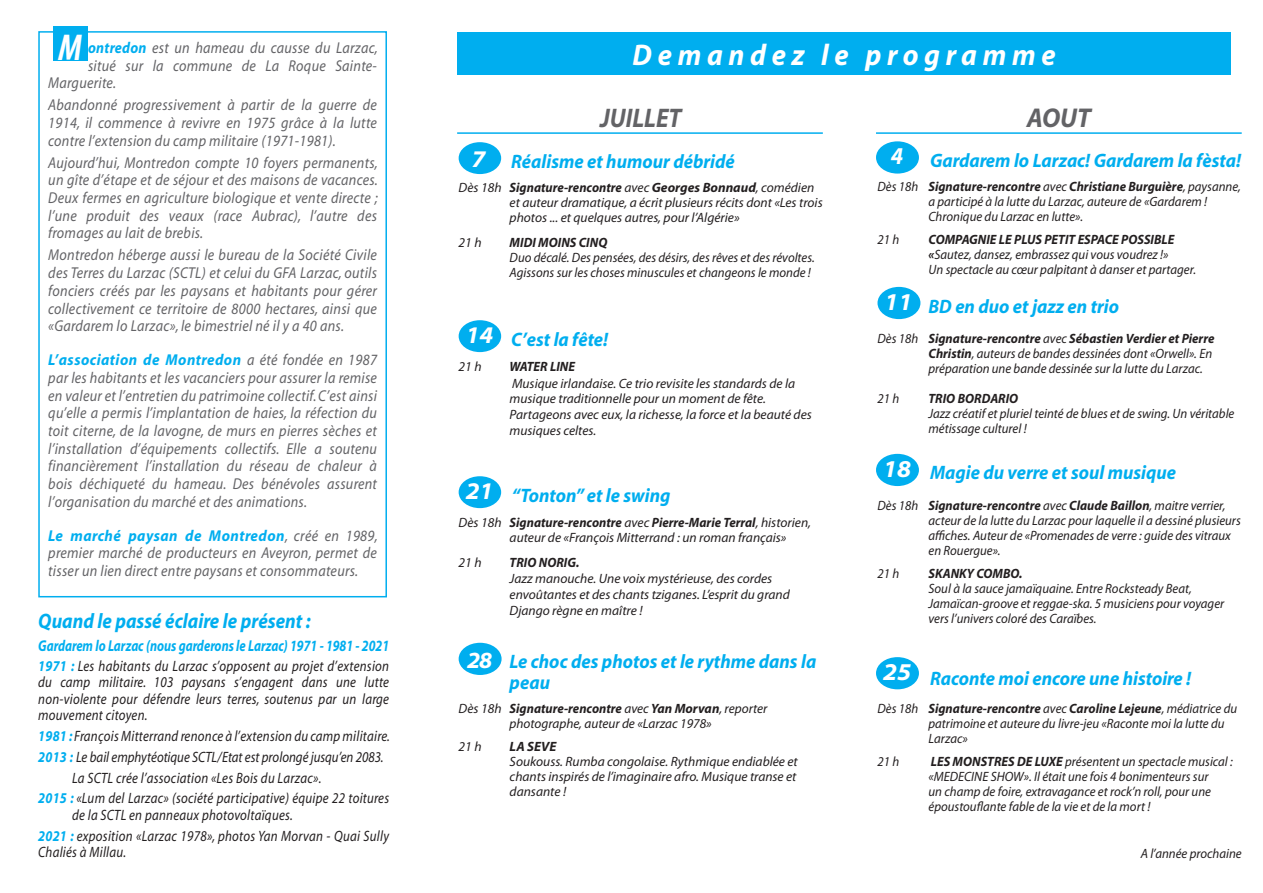
<style>
.page{position:relative;width:1263px;height:893px;background:#fff}
.page>*{position:absolute;margin:0;border:0;box-sizing:border-box;transform-origin:0 0}
.t1{font:37.5px "Myriad MM It 700 300";color:#fff}
.t2{font:30px "Myriad MM It 700 600";letter-spacing:.2em;color:#fff;scale:.95 1}
.t3{font:italic 700 27.3px "Myriad Pro";color:#636366;scale:.95 1}
.t4{font:italic 700 27px "Myriad Pro";color:#636366;scale:.9 1}
.t5{font:24.3px "Myriad MM It 700 700";color:#fff}
.t6{font:24.3px "Myriad MM It 700 700";color:#fff;scale:.89 1}
.t7{font:24px "Myriad MM It 700 700";color:#fff}
.t8{font:23.25px "Myriad MM It 700 700";color:#fff}
.t9{font:21px "Myriad MM It 700 600";color:#00aeef;scale:.9 1}
.t10{font:19.5px/21px "Myriad MM It 700 600";color:#00aeef;scale:.95 1}
.t11{font:15.75px/17.7px "Myriad MM It 400 600";letter-spacing:.02em;color:#636366;text-align:justify;scale:.9 1}
.t12{font:15.75px "Myriad MM It 700 600";color:#00aeef;scale:.8 1}
.t13{font:15px/16.5px "Myriad MM It 400 600";letter-spacing:.02em;color:#231f20;scale:.86 1}
.t14{font:15px "Myriad MM It 400 600";letter-spacing:-.005em;color:#231f20;scale:.86 1}
.t15{font:italic 13.5px/15px "Myriad Pro";color:#231f20;scale:.95 1}
.t16{font:italic 13.5px/15px "Myriad Pro";color:#231f20}
.t17{font:13.5px "Myriad MM It 700 600";color:#231f20;scale:.95 1}
.s1{font-weight:700}
.s2{font-family:"Myriad MM It 700 600";font-style:normal}
.s3{font-family:"Myriad MM It 700 600";color:#00aeef}
</style>
<div class="page">
<div style="left:459px;top:142px;width:42px;height:32px;background:#00aeef;border-radius:50%"></div>
<div style="left:459px;top:320px;width:42px;height:32px;background:#00aeef;border-radius:50%"></div>
<div style="left:459px;top:476px;width:42px;height:32px;background:#00aeef;border-radius:50%"></div>
<div style="left:459px;top:643px;width:43px;height:32px;background:#00aeef;border-radius:50%"></div>
<div style="left:457px;top:32px;width:774px;height:42px;background:#00aeef"></div>
<div style="left:38px;top:31px;width:349px;height:566px;border:2px solid #00aeef"></div>
<div style="left:53px;top:27px;width:34px;height:34px;background:#00aeef"></div>
<hr style="left:876px;top:132px;width:366px;height:2px;background:#00aeef">
<hr style="left:457px;top:132px;width:366px;height:2px;background:#00aeef">
<div style="left:876px;top:141px;width:43px;height:33px;background:#00aeef;border-radius:50%"></div>
<div style="left:877px;top:287px;width:43px;height:32px;background:#00aeef;border-radius:50%"></div>
<div style="left:876px;top:454px;width:43px;height:32px;background:#00aeef;border-radius:50%"></div>
<div style="left:876px;top:657px;width:43px;height:32px;background:#00aeef;border-radius:50%"></div>
<p class="t1" style="left:58px;top:29px;width:25px">M</p>
<p class="t2" style="left:632px;top:40px;width:447px">Demandez le programme</p>
<p class="t3" style="left:1027px;top:100px;width:69px">AOUT</p>
<p class="t6" style="left:891px;top:144px;width:16px">4</p>
<p class="t10" style="left:930px;top:151px;width:329px">Gardarem lo Larzac! Gardarem la fèsta!</p>
<p class="t15" style="left:928px;top:178px;width:330px;text-indent:-51px">Dès 18h <span class="s1">Signature-rencontre</span> avec <span class="s1">Christiane Burguière</span>, paysanne, a participé à la lutte du Larzac, auteure de «Gardarem !<br>Chronique du Larzac en lutte».</p>
<p class="t15" style="left:877px;top:232px;width:24px">21 h</p>
<p class="t15" style="left:928px;top:232px;width:283px"><span class="s1">COMPAGNIE LE PLUS PETIT ESPACE POSSIBLE «</span>Sautez, dansez, embrassez qui vous voudrez !»<br>Un spectacle au cœur palpitant à danser et partager.</p>
<p class="t5" style="left:884px;top:290px;width:30px">11</p>
<p class="t10" style="left:928px;top:296px;width:202px">BD en duo et jazz en trio</p>
<p class="t15" style="left:928px;top:330px;width:303px;text-indent:-51px">Dès 18h <span class="s1">Signature-rencontre</span> avec <span class="s1">Sébastien Verdier et Pierre<br>Christin</span>, auteurs de bandes dessinées dont «Orwell». En préparation une bande dessinée sur la lutte du Larzac.</p>
<p class="t15" style="left:877px;top:390px;width:24px">21 h</p>
<p class="t17" style="left:928px;top:391px;width:96px">TRIO BORDARIO</p>
<p class="t15" style="left:928px;top:405px;width:323px">Jazz créatif et pluriel teinté de blues et de swing. Un véritable métissage culturel !</p>
<p class="t5" style="left:883px;top:457px;width:30px">18</p>
<p class="t10" style="left:930px;top:462px;width:261px">Magie du verre et soul musique</p>
<p class="t15" style="left:928px;top:497px;width:330px;text-indent:-51px">Dès 18h <span class="s1">Signature-rencontre</span> avec <span class="s1">Claude Baillon</span>, maitre verrier, acteur de la lutte du Larzac pour laquelle il a dessiné plusieurs affiches. Auteur de «Promenades de verre : guide des vitraux en Rouergue».</p>
<p class="t15" style="left:877px;top:566px;width:24px">21 h</p>
<p class="t15" style="left:928px;top:566px;width:313px"><span class="s2">SKANKY COMBO.<br></span>Soul à la sauce jamaïquaine. Entre Rocksteady Beat, Jamaïcan-groove et reggae-ska. 5 musiciens pour voyager vers l’univers coloré des Caraïbes.</p>
<p class="t11" style="left:88px;top:40px;width:323px"><span class="s3">ontredon</span> est un hameau du causse du Larzac,</p>
<p class="t11" style="left:88px;top:57px;width:323px">situé sur la commune de La Roque Sainte-</p>
<p class="t11" style="left:48px;top:75px;width:77px">Marguerite.</p>
<p class="t11" style="left:48px;top:97px;width:367px">Abandonné progressivement à partir de la guerre de 1914, il commence à revivre en 1975 grâce à la lutte contre l’extension du camp militaire (1971-1981).</p>
<p class="t11" style="left:48px;top:154px;width:368px">Aujourd’hui, Montredon compte 10 foyers permanents, un gîte d’étape et de séjour et des maisons de vacances.<br>Deux fermes en agriculture biologique et vente directe ; l’une produit des veaux (race Aubrac), l’autre des fromages au lait de brebis.</p>
<p class="t11" style="left:48px;top:247px;width:367px">Montredon héberge aussi le bureau de la Société Civile des Terres du Larzac (SCTL) et celui du GFA Larzac, outils fonciers créés par les paysans et habitants pour gérer collectivement ce territoire de 8000 hectares, ainsi que «Gardarem lo Larzac», le bimestriel né il y a 40 ans.</p>
<p class="t11" style="left:48px;top:352px;width:367px"><span class="s3">L’association de Montredon</span> a été fondée en 1987 par les habitants et les vacanciers pour assurer la remise en valeur et l’entretien du patrimoine collectif. C’est ainsi qu’elle a permis l’implantation de haies, la réfection du toit citerne, de la lavogne, de murs en pierres sèches et l’installation d’équipements collectifs. Elle a soutenu financièrement l’installation du réseau de chaleur à bois déchiqueté du hameau. Des bénévoles assurent l’organisation du marché et des animations.</p>
<p class="t11" style="left:48px;top:527px;width:368px"><span class="s3">Le marché paysan de Montredon</span>, créé en 1989, premier marché de producteurs en Aveyron, permet de tisser un lien direct entre paysans et consommateurs.</p>
<p class="t9" style="left:38px;top:611px;width:304px">Quand le passé éclaire le présent :</p>
<p class="t12" style="left:38px;top:638px;width:440px">Gardarem lo Larzac (nous garderons le Larzac) 1971 - 1981 - 2021</p>
<p class="t13" style="left:38px;top:658px;width:409px;text-align:justify"><span class="s3">1971 :</span> Les habitants du Larzac s’opposent au projet d’extension du camp militaire. 103 paysans s’engagent dans une lutte non-violente pour défendre leurs terres, soutenus par un large mouvement citoyen.</p>
<p class="t13" style="left:38px;top:728px;width:410px"><span class="s3">1981 :</span> François Mitterrand renonce à l’extension du camp militaire.</p>
<p class="t14" style="left:38px;top:749px;width:403px"><span class="s3">2013 :</span> Le bail emphytéotique SCTL/Etat est prolongé jusqu’en 2083.</p>
<p class="t13" style="left:72px;top:770px;width:291px">La SCTL crée l’association «Les Bois du Larzac».</p>
<p class="t13" style="left:72px;top:791px;width:370px;text-indent:-34px"><span class="s3">2015 :</span> «Lum del Larzac» (société participative) équipe 22 toitures de la SCTL en panneaux photovoltaïques.</p>
<p class="t13" style="left:38px;top:828px;width:409px"><span class="s3">2021 :</span> exposition «Larzac 1978», photos Yan Morvan - Quai Sully<br>Chaliés à Millau.</p>
<p class="t4" style="left:600px;top:100px;width:92px">JUILLET</p>
<p class="t7" style="left:472px;top:147px;width:15px">7</p>
<p class="t10" style="left:511px;top:152px;width:237px">Réalisme et humour débridé</p>
<p class="t16" style="left:510px;top:179px;width:315px;text-indent:-51px">Dès 18h <span class="s1">Signature-rencontre</span> avec <span class="s1">Georges Bonnaud</span>, comédien et auteur dramatique, a écrit plusieurs récits dont «Les trois photos ... et quelques autres, pour l’Algérie»</p>
<p class="t16" style="left:459px;top:234px;width:24px">21 h</p>
<p class="t15" style="left:510px;top:234px;width:323px"><span class="s2">MIDI MOINS CINQ<br></span>Duo décalé. Des pensées, des désirs, des rêves et des révoltes.<br>Agissons sur les choses minuscules et changeons le monde !</p>
<p class="t7" style="left:466px;top:323px;width:29px">14</p>
<p class="t10" style="left:511px;top:330px;width:104px">C’est la fête!</p>
<p class="t16" style="left:459px;top:359px;width:24px">21 h</p>
<p class="t16" style="left:510px;top:358px;width:304px;line-height:15.9px"><span class="s2">WATER LINE<br></span>Musique irlandaise. Ce trio revisite les standards de la musique traditionnelle pour un moment de fête.<br>Partageons avec eux, la richesse, la force et la beauté des musiques celtes.</p>
<p class="t7" style="left:466px;top:479px;width:29px">21</p>
<p class="t10" style="left:512px;top:486px;width:168px">“Tonton” et le swing</p>
<p class="t16" style="left:510px;top:514px;width:303px;line-height:15.8px;text-indent:-51px">Dès 18h <span class="s1">Signature-rencontre</span> avec <span class="s1">Pierre-Marie Terral</span>, historien, auteur de «François Mitterrand : un roman français»</p>
<p class="t16" style="left:459px;top:555px;width:24px">21 h</p>
<p class="t16" style="left:510px;top:555px;width:282px;line-height:15.8px"><span class="s2">TRIO NORIG.<br></span>Jazz manouche. Une voix mystérieuse, des cordes envoûtantes et des chants tziganes. L’esprit du grand Django règne en maître !</p>
<p class="t8" style="left:467px;top:649px;width:27px">28</p>
<p class="t10" style="left:510px;top:652px;width:324px">Le choc des photos et le rythme dans la peau</p>
<p class="t16" style="left:459px;top:701px;width:310px;text-align:center">Dès 18h <span class="s1">Signature-rencontre</span> avec <span class="s1">Yan Morvan</span>, reporter photographe, auteur de «Larzac 1978»</p>
<p class="t16" style="left:459px;top:739px;width:24px">21 h</p>
<p class="t16" style="left:510px;top:739px;width:290px"><span class="s1">LA SEVE<br></span>Soukouss. Rumba congolaise. Rythmique endiablée et chants inspirés de l’imaginaire afro. Musique transe et dansante !</p>
<p class="t5" style="left:883px;top:660px;width:30px">25</p>
<p class="t10" style="left:930px;top:669px;width:276px">Raconte moi encore une histoire !</p>
<p class="t15" style="left:928px;top:701px;width:326px;text-indent:-51px">Dès 18h <span class="s1">Signature-rencontre</span> avec <span class="s1">Caroline Lejeune</span>, médiatrice du patrimoine et auteure du livre-jeu «Raconte moi la lutte du<br>Larzac»</p>
<p class="t15" style="left:877px;top:754px;width:24px">21 h</p>
<p class="t15" style="left:928px;top:754px;width:322px"><span class="s2">LES MONSTRES DE LUXE</span> présentent un spectacle musical : «MEDECINE SHOW». Il était une fois 4 bonimenteurs sur<br>un champ de foire, extravagance et rock’n roll, pour une époustouflante fable de la vie et de la mort !</p>
<p class="t15" style="left:1141px;top:846px;width:108px">A l’année prochaine</p>
</div>
